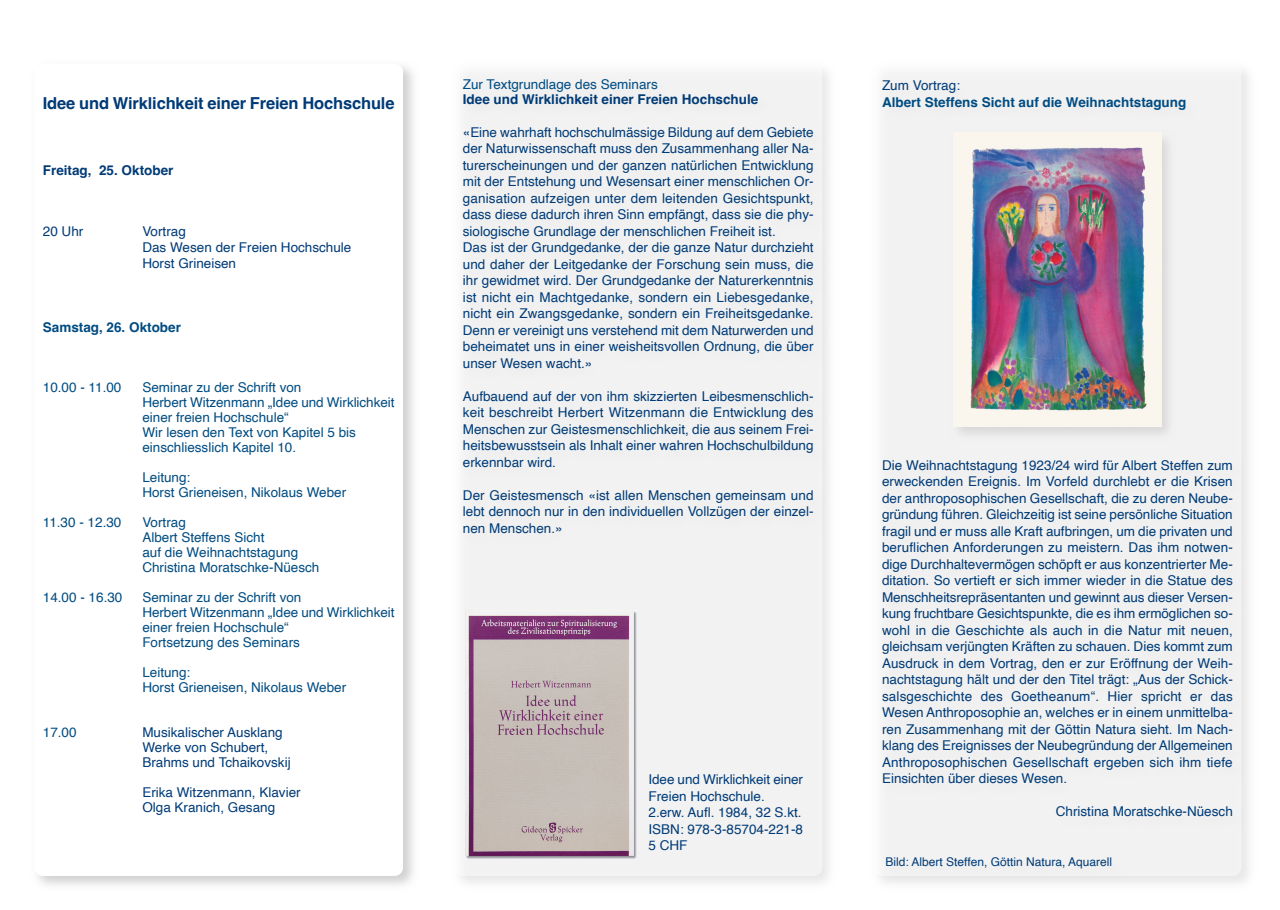
<style>
.page{position:relative;width:1280px;height:910px;background:#fff}
.page>*{position:absolute;margin:0;border:0;box-sizing:border-box;transform-origin:0 0}
.t1{font:700 16.5px "Helvetica";letter-spacing:-.01em;color:#003b77}
.t2{font:13.5px/16.5px "Helvetica";color:#003b77;text-align:justify}
.t3{font:13.5px/15px "Helvetica";color:#004c82}
.t4{font:700 13.5px "Helvetica";color:#004c82}
.t5{font:700 13.5px "Helvetica";color:#003b77}
.t6{font:12px "Helvetica";color:#003b77}
</style>
<div class="page">
<div style="left:873px;top:64px;width:368px;height:812px;background:#f1f1f1;border-radius:9px"></div>
<div style="left:454px;top:64px;width:368px;height:812px;background:#f2f2f2;border-radius:9px"></div>
<img style="left:465px;top:610px;width:172px;height:249px">
<img style="left:959px;top:139px;width:209px;height:295px">
<img style="left:959px;top:139px;width:202px;height:287px">
<p class="t1" style="left:43px;top:96px;width:353px">Idee und Wirklichkeit einer Freien Hochschule</p>
<p class="t5" style="left:43px;top:164px;width:132px">Freitag, 25. Oktober</p>
<p class="t2" style="left:43px;top:224px;width:42px">20 Uhr</p>
<p class="t2" style="left:142px;top:224px;width:45px">Vortrag</p>
<p class="t2" style="left:142px;top:240px;width:211px">Das Wesen der Freien Hochschule</p>
<p class="t2" style="left:142px;top:256px;width:95px">Horst Grineisen</p>
<p class="t4" style="left:43px;top:322px;width:140px">Samstag, 26. Oktober</p>
<p class="t3" style="left:43px;top:381px;width:80px">10.00 - 11.00</p>
<p class="t3" style="left:142px;top:381px;width:161px">Seminar zu der Schrift von</p>
<p class="t3" style="left:142px;top:396px;width:254px">Herbert Witzenmann „Idee und Wirklichkeit einer freien Hochschule“</p>
<p class="t3" style="left:142px;top:426px;width:215px">Wir lesen den Text von Kapitel 5 bis</p>
<p class="t3" style="left:142px;top:441px;width:155px">einschliesslich Kapitel 10.</p>
<p class="t3" style="left:142px;top:471px;width:50px">Leitung:</p>
<p class="t3" style="left:142px;top:486px;width:205px">Horst Grieneisen, Nikolaus Weber</p>
<p class="t3" style="left:43px;top:516px;width:80px">11.30 - 12.30</p>
<p class="t3" style="left:142px;top:516px;width:45px">Vortrag</p>
<p class="t3" style="left:142px;top:531px;width:124px">Albert Steffens Sicht</p>
<p class="t3" style="left:142px;top:546px;width:157px">auf die Weihnachtstagung</p>
<p class="t3" style="left:142px;top:561px;width:179px">Christina Moratschke-Nüesch</p>
<p class="t3" style="left:43px;top:591px;width:81px">14.00 - 16.30</p>
<p class="t3" style="left:142px;top:591px;width:161px">Seminar zu der Schrift von</p>
<p class="t3" style="left:142px;top:606px;width:254px">Herbert Witzenmann „Idee und Wirklichkeit einer freien Hochschule“</p>
<p class="t3" style="left:142px;top:636px;width:159px">Fortsetzung des Seminars</p>
<p class="t3" style="left:142px;top:666px;width:50px">Leitung:</p>
<p class="t3" style="left:142px;top:681px;width:205px">Horst Grieneisen, Nikolaus Weber</p>
<p class="t3" style="left:43px;top:726px;width:35px">17.00</p>
<p class="t2" style="left:142px;top:725px;width:142px">Musikalischer Ausklang</p>
<p class="t2" style="left:142px;top:740px;width:127px">Werke von Schubert,</p>
<p class="t2" style="left:142px;top:755px;width:150px">Brahms und Tchaikovskij</p>
<p class="t2" style="left:142px;top:785px;width:160px">Erika Witzenmann, Klavier</p>
<p class="t2" style="left:142px;top:800px;width:134px">Olga Kranich, Gesang</p>
<p class="t3" style="left:463px;top:78px;width:196px">Zur Textgrundlage des Seminars</p>
<p class="t5" style="left:463px;top:94px;width:297px">Idee und Wirklichkeit einer Freien Hochschule</p>
<p class="t2" style="left:463px;top:125px;width:352px">«Eine wahrhaft hochschulmässige Bildung auf dem Gebiete der Naturwissenschaft muss den Zusammenhang aller Na&shy;turerscheinungen und der ganzen natürlichen Entwicklung mit der Entstehung und Wesensart einer menschlichen Or&shy;ganisation aufzeigen unter dem leitenden Gesichtspunkt, dass diese dadurch ihren Sinn empfängt, dass sie die phy&shy;siologische Grundlage der menschlichen Freiheit ist.</p>
<p class="t2" style="left:463px;top:241px;width:352px">Das ist der Grundgedanke, der die ganze Natur durchzieht und daher der Leitgedanke der Forschung sein muss, die ihr gewidmet wird. Der Grundgedanke der Naturerkenntnis ist nicht ein Machtgedanke, sondern ein Liebesgedanke, nicht ein Zwangsgedanke, sondern ein Freiheitsgedanke.<br>Denn er vereinigt uns verstehend mit dem Naturwerden und beheimatet uns in einer weisheitsvollen Ordnung, die über unser Wesen wacht.»</p>
<p class="t2" style="left:463px;top:389px;width:352px">Aufbauend auf der von ihm skizzierten Leibesmenschlich&shy;keit beschreibt Herbert Witzenmann die Entwicklung des Menschen zur Geistesmenschlichkeit, die aus seinem Frei&shy;heitsbewusstsein als Inhalt einer wahren Hochschulbildung erkennbar wird.</p>
<p class="t2" style="left:463px;top:488px;width:352px">Der Geistesmensch «ist allen Menschen gemeinsam und lebt dennoch nur in den individuellen Vollzügen der einzel&shy;nen Menschen.»</p>
<p class="t2" style="left:648px;top:772px;width:156px">Idee und Wirklichkeit einer<br>Freien Hochschule.</p>
<p class="t2" style="left:648px;top:805px;width:155px">2.erw. Aufl. 1984, 32 S.kt.</p>
<p class="t2" style="left:648px;top:822px;width:156px">ISBN: 978-3-85704-221-8</p>
<p class="t2" style="left:648px;top:838px;width:41px">5 CHF</p>
<p class="t2" style="left:882px;top:79px;width:80px">Zum Vortrag:</p>
<p class="t4" style="left:882px;top:97px;width:306px">Albert Steffens Sicht auf die Weihnachtstagung</p>
<p class="t2" style="left:882px;top:458px;width:352px">Die Weihnachtstagung 1923/24 wird für Albert Steffen zum erweckenden Ereignis. Im Vorfeld durchlebt er die Krisen der anthroposophischen Gesellschaft, die zu deren Neube&shy;gründung führen. Gleichzeitig ist seine persönliche Situation fragil und er muss alle Kraft aufbringen, um die privaten und beruflichen Anforderungen zu meistern. Das ihm notwen&shy;dige Durchhaltevermögen schöpft er aus konzentrierter Me&shy;ditation. So vertieft er sich immer wieder in die Statue des Menschheitsrepräsentanten und gewinnt aus dieser Versen&shy;kung fruchtbare Gesichtspunkte, die es ihm ermöglichen so&shy;wohl in die Geschichte als auch in die Natur mit neuen, gleichsam verjüngten Kräften zu schauen. Dies kommt zum Ausdruck in dem Vortrag, den er zur Eröffnung der Weih&shy;nachtstagung hält und der den Titel trägt: „Aus der Schick&shy;salsgeschichte des Goetheanum“. Hier spricht er das Wesen Anthroposophie an, welches er in einem unmittelba&shy;ren Zusammenhang mit der Göttin Natura sieht. Im Nach&shy;klang des Ereignisses der Neubegründung der Allgemeinen Anthroposophischen Gesellschaft ergeben sich ihm tiefe Einsichten über dieses Wesen.</p>
<p class="t2" style="left:1056px;top:805px;width:179px">Christina Moratschke-Nüesch</p>
<p class="t6" style="left:885px;top:857px;width:228px">Bild: Albert Steffen, Göttin Natura, Aquarell</p>
</div>
